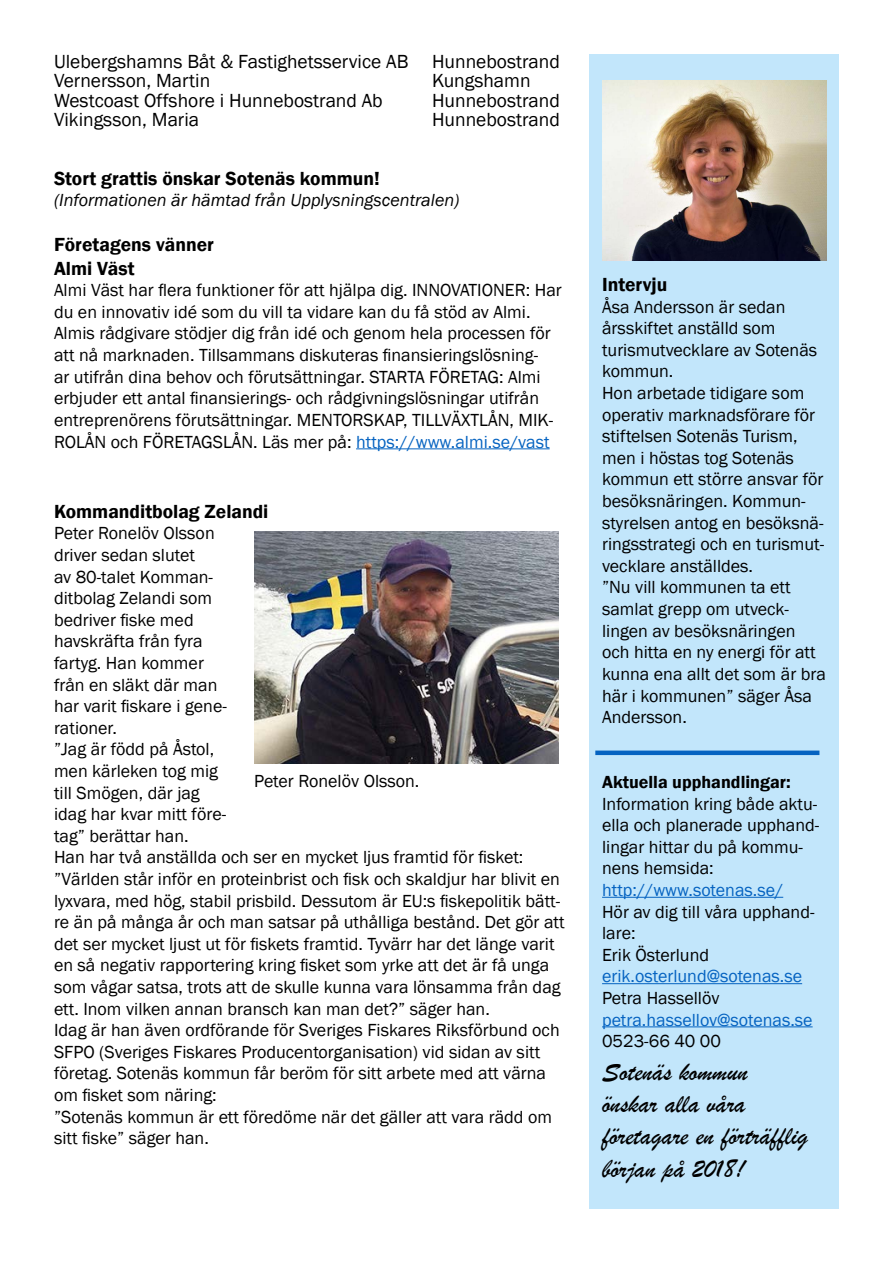
<style>
.page{position:relative;width:893px;height:1263px;background:#fff}
.page>*{position:absolute;margin:0;border:0;box-sizing:border-box;transform-origin:0 0}
.t1{font:27px/32.4px "Brush Script";color:#000}
.t2{font:19.5px/19.5px "Franklin Gothic";color:#000}
.t3{font:600 19.5px/23.4px "Franklin Gothic";color:#000}
.t4{font:18px/21.6px "Franklin Gothic";color:#000}
.t5{font:18px "Franklin Gothic";color:#0563c1}
.t6{font:italic 18px "Franklin Gothic";color:#000}
.t7{font:600 18px "Franklin Gothic";color:#000}
.s1{color:#0563c1}
</style>
<div class="page">
<hr style="left:356px;top:448px;width:194px;height:1px;background:#0563c1">
<div style="left:589px;top:54px;width:250px;height:1155px;background:#c2e6fb"></div>
<hr style="left:602px;top:897px;width:181px;height:1px;background:#0563c1">
<hr style="left:602px;top:983px;width:200px;height:1px;background:#0563c1">
<hr style="left:602px;top:1026px;width:211px;height:1px;background:#0563c1">
<div style="left:595px;top:750px;width:224px;height:5px;background:#0563c1"></div>
<img style="left:254px;top:531px;width:304px;height:232px">
<img style="left:602px;top:81px;width:224px;height:180px">
<p class="t2" style="left:54px;top:52px;width:507px">Ulebergshamns Båt &amp; Fastighetsservice AB Hunnebostrand<br>Vernersson, Martin</p>
<p class="t2" style="left:432px;top:71px;width:100px">Kungshamn</p>
<p class="t2" style="left:54px;top:91px;width:330px">Westcoast Offshore i Hunnebostrand Ab</p>
<p class="t2" style="left:432px;top:91px;width:129px">Hunnebostrand</p>
<p class="t2" style="left:54px;top:110px;width:147px">Vikingsson, Maria</p>
<p class="t2" style="left:432px;top:110px;width:129px">Hunnebostrand</p>
<p class="t3" style="left:54px;top:167px;width:327px">Stort grattis önskar Sotenäs kommun!</p>
<p class="t6" style="left:54px;top:189px;width:407px">(Informationen är hämtad från Upplysningscentralen)</p>
<p class="t3" style="left:54px;top:233px;width:162px">Företagens vänner<br>Almi Väst</p>
<p class="t4" style="left:54px;top:280px;width:509px">Almi Väst har flera funktioner för att hjälpa dig. INNOVATIONER: Har du en innovativ idé som du vill ta vidare kan du få stöd av Almi.<br>Almis rådgivare stödjer dig från idé och genom hela processen för att nå marknaden. Tillsammans diskuteras finansieringslösning-<br>ar utifrån dina behov och förutsättningar. STARTA FÖRETAG: Almi erbjuder ett antal finansierings- och rådgivningslösningar utifrån entreprenörens förutsättningar. MENTORSKAP, TILLVÄXTLÅN, MIK-ROLÅN och FÖRETAGSLÅN. Läs mer på: <span class="s1">https://www.almi.se/vast</span></p>
<p class="t3" style="left:54px;top:500px;width:216px">Kommanditbolag Zelandi</p>
<p class="t4" style="left:54px;top:523px;width:512px">Peter Ronelöv Olsson<br>driver sedan slutet<br>av 80-talet Komman-<br>ditbolag Zelandi som<br>bedriver fiske med<br>havskräfta från fyra<br>fartyg. Han kommer<br>från en släkt där man<br>har varit fiskare i gene-<br>rationer.<br>”Jag är född på Åstol,<br>men kärleken tog mig<br>till Smögen, där jag<br>idag har kvar mitt före-<br>tag” berättar han.<br>Han har två anställda och ser en mycket ljus framtid för fisket: ”Världen står inför en proteinbrist och fisk och skaldjur har blivit en lyxvara, med hög, stabil prisbild. Dessutom är EU:s fiskepolitik bätt&shy;re än på många år och man satsar på uthålliga bestånd. Det gör att det ser mycket ljust ut för fiskets framtid. Tyvärr har det länge varit en så negativ rapportering kring fisket som yrke att det är få unga som vågar satsa, trots att de skulle kunna vara lönsamma från dag ett. Inom vilken annan bransch kan man det?” säger han.<br>Idag är han även ordförande för Sveriges Fiskares Riksförbund och SFPO (Sveriges Fiskares Producentorganisation) vid sidan av sitt företag. Sotenäs kommun får beröm för sitt arbete med att värna om fisket som näring:<br>”Sotenäs kommun är ett föredöme när det gäller att vara rädd om sitt fiske” säger han.</p>
<p class="t4" style="left:254px;top:770px;width:167px">Peter Ronelöv Olsson.</p>
<p class="t3" style="left:602px;top:273px;width:67px">Intervju</p>
<p class="t4" style="left:602px;top:296px;width:225px">Åsa Andersson är sedan årsskiftet anställd som turismutvecklare av Sotenäs kommun.<br>Hon arbetade tidigare som operativ marknadsförare för stiftelsen Sotenäs Turism, men i höstas tog Sotenäs kommun ett större ansvar för besöksnäringen. Kommun&shy;styrelsen antog en besöksnä&shy;ringsstrategi och en turismut&shy;vecklare anställdes.<br>”Nu vill kommunen ta ett samlat grepp om utveck&shy;lingen av besöksnäringen och hitta en ny energi för att kunna ena allt det som är bra här i kommunen” säger Åsa<br>Andersson.</p>
<p class="t7" style="left:602px;top:771px;width:190px">Aktuella upphandlingar:</p>
<p class="t4" style="left:602px;top:793px;width:219px">Information kring både aktu&shy;ella och planerade upphand&shy;lingar hittar du på kommu&shy;nens hemsida:</p>
<p class="t5" style="left:602px;top:879px;width:183px">http://www.sotenas.se/</p>
<p class="t4" style="left:602px;top:901px;width:214px">Hör av dig till våra upphand&shy;lare:<br>Erik Österlund</p>
<p class="t5" style="left:602px;top:965px;width:202px">erik.osterlund@sotenas.se</p>
<p class="t4" style="left:602px;top:987px;width:119px">Petra Hassellöv</p>
<p class="t5" style="left:602px;top:1008px;width:212px">petra.hassellov@sotenas.se</p>
<p class="t4" style="left:602px;top:1031px;width:120px">0523-66 40 00</p>
<h1 class="t1" style="left:602px;top:1055px;width:207px">Sotenäs kommun önskar alla våra företagare en förträfflig början på 2018!</h1>
</div>
